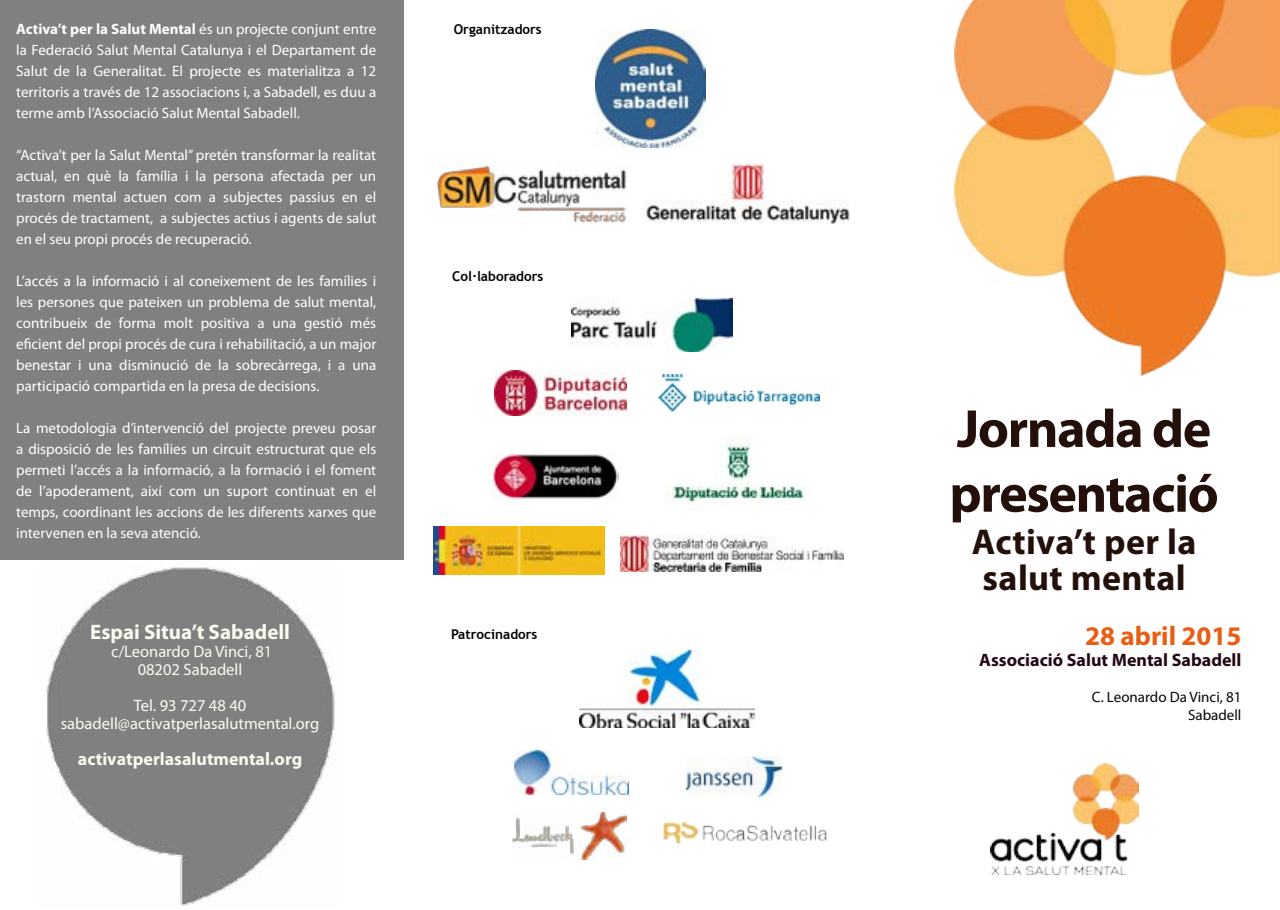
<style>
.page{position:relative;width:1280px;height:910px;background:#fff}
.page>*{position:absolute;margin:0;border:0;box-sizing:border-box;transform-origin:0 0}
.t1{font:700 54px/64.8px "Myriad Pro";letter-spacing:-.025em;color:#23100b}
.t2{font:700 36px/36px "Myriad Pro";letter-spacing:.01em;color:#23100b;text-align:center}
.t3{font:700 27px "Myriad Pro";color:#e85f14}
.t4{font:700 21px "Myriad Pro";color:#fcfbf0}
.t5{font:700 18px "Myriad Pro";color:#230816}
.t6{font:700 18px "Myriad Pro";color:#fcfbf0}
.t7{font:16.5px/18px "Myriad Pro";color:#fcfbf0;text-align:center}
.t8{font:15px/21px "Myriad Pro";color:#fff;text-align:justify}
.t9{font:15px/18px "Myriad Pro";color:#060508;text-align:right}
.t10{font:700 13.5px "Trebuchet MS";color:#000}
.s1{font-weight:700}
</style>
<div class="page">
<div style="left:0;top:0;width:403px;height:559px;background:#808080"></div>
<img style="left:436px;top:162px;width:191px;height:61px">
<img style="left:491px;top:452px;width:128px;height:48px">
<img style="left:494px;top:370px;width:133px;height:45px">
<img style="left:990px;top:763px;width:149px;height:111px">
<img style="left:644px;top:163px;width:206px;height:61px">
<img style="left:433px;top:526px;width:171px;height:49px">
<img style="left:667px;top:438px;width:140px;height:72px">
<img style="left:579px;top:650px;width:175px;height:77px">
<img style="left:687px;top:756px;width:94px;height:40px">
<img style="left:515px;top:750px;width:113px;height:44px">
<img style="left:512px;top:813px;width:115px;height:47px">
<img style="left:658px;top:374px;width:161px;height:37px">
<img style="left:663px;top:821px;width:165px;height:22px">
<img style="left:620px;top:536px;width:224px;height:36px">
<img style="left:596px;top:29px;width:109px;height:118px">
<img style="left:571px;top:299px;width:161px;height:52px">
<img style="left:46px;top:567px;width:289px;height:339px">
<img style="left:954px;top:0;width:326px;height:376px">
<p class="t8" style="left:16px;top:18px;width:362px"><span class="s1">Activa’t per la Salut Mental</span> és un projecte conjunt entre la Federació Salut Mental Catalunya i el Departament de Salut de la Generalitat. El projecte es materialitza a 12 territoris a través de 12 associacions i, a Sabadell, es duu a terme amb l’Associació Salut Mental Sabadell.</p>
<p class="t8" style="left:16px;top:144px;width:362px">“Activa’t per la Salut Mental” pretén transformar la realitat actual, en què la família i la persona afectada per un trastorn mental actuen com a subjectes passius en el procés de tractament, a subjectes actius i agents de salut en el seu propi procés de recuperació.</p>
<p class="t8" style="left:16px;top:270px;width:362px">L’accés a la informació i al coneixement de les famílies i les persones que pateixen un problema de salut mental, contribueix de forma molt positiva a una gestió més eficient del propi procés de cura i rehabilitació, a un major benestar i una disminució de la sobrecàrrega, i a una participació compartida en la presa de decisions.</p>
<p class="t8" style="left:16px;top:417px;width:362px">La metodologia d’intervenció del projecte preveu posar a disposició de les famílies un circuit estructurat que els permeti l’accés a la informació, a la formació i el foment de l’apoderament, així com un suport continuat en el temps, coordinant les accions de les diferents xarxes que intervenen en la seva atenció.</p>
<h3 class="t4" style="left:90px;top:618px;width:202px">Espai Situa’t Sabadell</h3>
<p class="t7" style="left:111px;top:642px;width:163px">c/Leonardo Da Vinci, 81<br>08202 Sabadell</p>
<p class="t7" style="left:61px;top:696px;width:260px">Tel. 93 727 48 40 sabadell@activatperlasalutmental.org</p>
<p class="t6" style="left:78px;top:747px;width:226px">activatperlasalutmental.org</p>
<p class="t10" style="left:454px;top:20px;width:89px">Organitzadors</p>
<p class="t10" style="left:452px;top:268px;width:93px">Col·laboradors</p>
<p class="t10" style="left:451px;top:626px;width:88px">Patrocinadors</p>
<h1 class="t1" style="left:949px;top:395px;width:271px">Jornada de presentació</h1>
<h2 class="t2" style="left:972px;top:522px;width:226px">Activa’t per la salut mental</h2>
<h3 class="t3" style="left:1085px;top:619px;width:158px">28 abril 2015</h3>
<p class="t5" style="left:979px;top:649px;width:264px">Associació Salut Mental Sabadell</p>
<p class="t9" style="left:1092px;top:688px;width:151px">C. Leonardo Da Vinci, 81<br>Sabadell</p>
</div>
